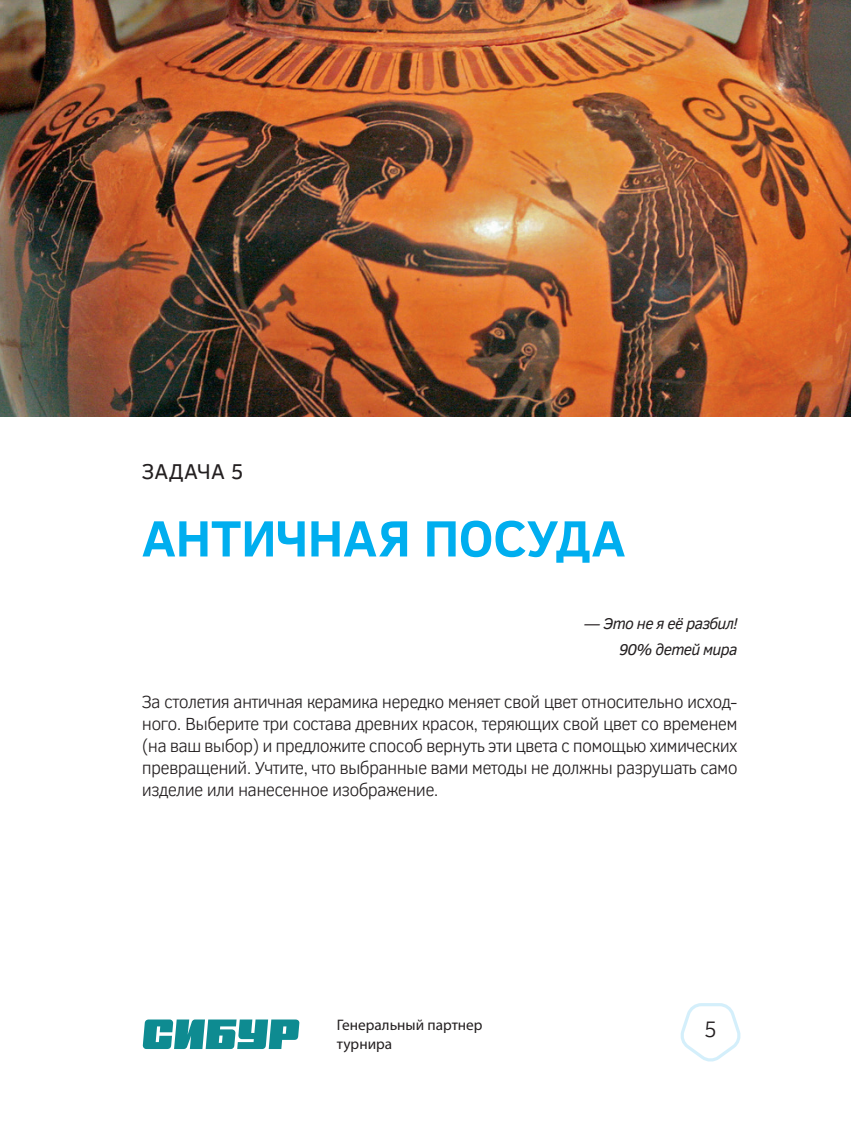
<style>
.page{position:relative;width:851px;height:1134px;background:#fff}
.page>*{position:absolute;margin:0;border:0;box-sizing:border-box;transform-origin:0 0}
.t1{font:700 52px "Clear Sans";letter-spacing:-.01em;color:#00aeef}
.t2{font:300 23px "Clear Sans";color:#231f20}
.t3{font:22px "Clear Sans";letter-spacing:.005em;color:#231f20}
.t4{font:300 18px/22px "Clear Sans";letter-spacing:-.04em;color:#231f20;text-align:justify}
.t5{font:italic 16px/26px "Clear Sans";letter-spacing:-.04em;color:#231f20;text-align:right}
.t6{font:15.2px/18.6px "Myriad Pro";color:#231f20}
</style>
<div class="page">
<svg style="left:680px;top:1003px;width:61px;height:59px"></svg>
<svg style="left:143px;top:1019px;width:156px;height:30px;background:#41a3a8"></svg>
<img style="left:0;top:0;width:850px;height:417px">
<p class="t3" style="left:142px;top:457px;width:103px">ЗАДАЧА 5</p>
<h1 class="t1" style="left:142px;top:500px;width:485px">АНТИЧНАЯ ПОСУДА</h1>
<p class="t5" style="left:584px;top:610px;width:155px">— Это не я её разбил!<br>90% детей мира</p>
<p class="t4" style="left:142px;top:690px;width:597px">За столетия античная керамика нередко меняет свой цвет относительно исход&shy;ного. Выберите три состава древних красок, теряющих свой цвет со временем (на ваш выбор) и предложите способ вернуть эти цвета с помощью химических превращений. Учтите, что выбранные вами методы не должны разрушать само изделие или нанесенное изображение.</p>
<p class="t6" style="left:337px;top:1015px;width:147px">Генеральный партнер турнира</p>
<p class="t2" style="left:703px;top:1014px;width:15px">5</p>
</div>
